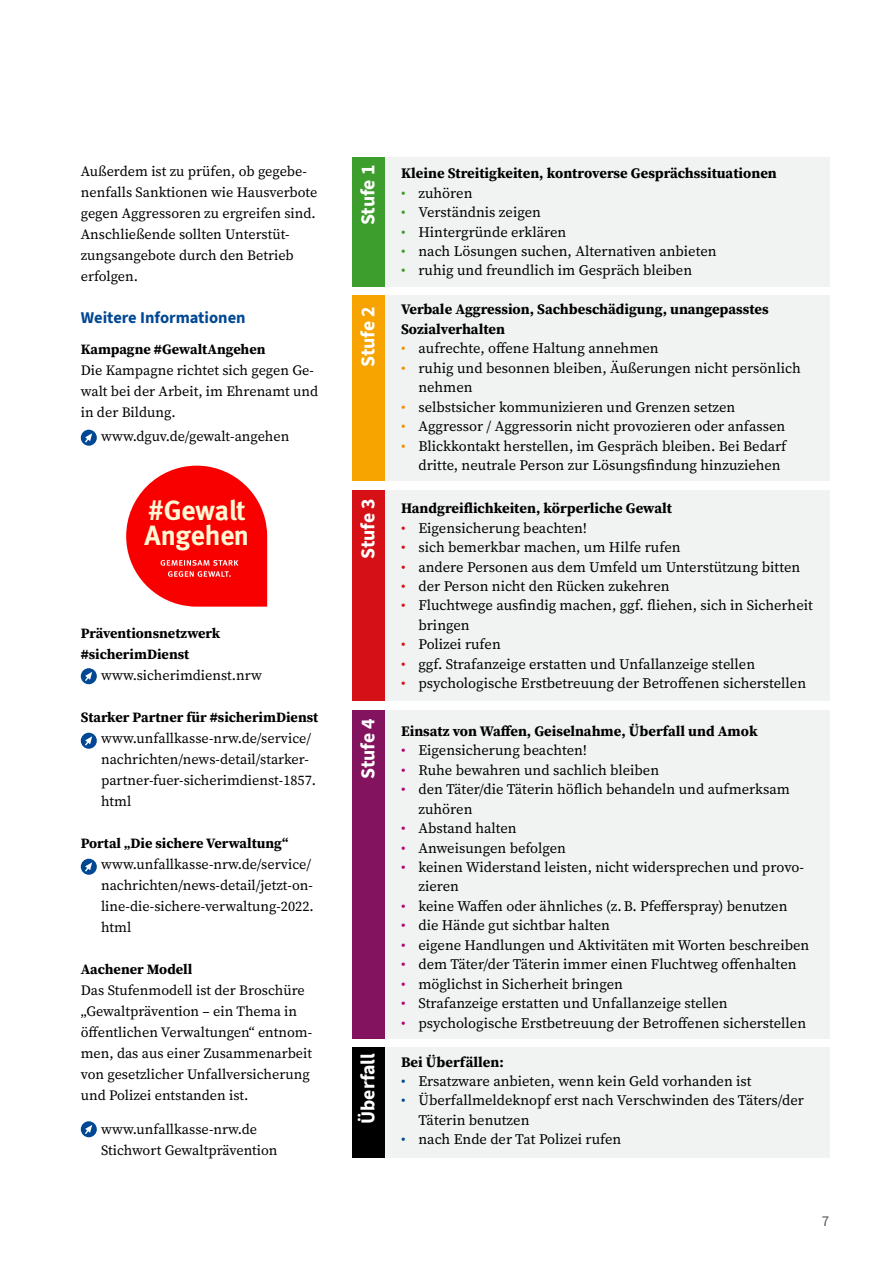
<style>
.page{position:relative;width:893px;height:1263px;background:#fff}
.page>*{position:absolute;margin:0;border:0;box-sizing:border-box;transform-origin:0 0}
.t1{font:700 27.9px/24.5px "DGUV Meta";color:#fff8d5}
.DGUV_GS_Source{font:700 19.8px "Source Sans 3";color:#fff}
.DGUV_ZT_Source{font:700 16.5px "Source Sans 3";color:#004893}
.t2{font:15px "Source Sans 3";color:#555756}
.DGUV_GS_Liste_Source{font:14.55px/19.5px "Source Serif 4";color:#000}
.DGUV_GS_Source-2{font:700 14.55px/19.5px "Source Serif 4";color:#000}
.DGUV_GS_Bold_Source{font:700 14.55px "Source Serif 4";color:#000}
.DGUV_GS_Source-3{font:14.25px/21px "Source Serif 4";color:#000}
.DGUV_GS_Bold_Source-2{font:700 14.25px/21px "Source Serif 4";color:#000}
.DGUV_GS_Bold_Source-3{font:14.25px/21px "Source Serif 4";color:#000}
.s1{color:#3d9e2d}
.s2{color:#f48e00}
.s3{color:#d51016}
.s4{color:#b40276}
.s5{color:#004893}
</style>
<div class="page">
<div style="left:81px;top:430px;width:16px;height:16px;background:#004893;border-radius:50%"></div>
<svg style="left:85px;top:433px;width:7px;height:9px"></svg>
<div style="left:81px;top:668px;width:16px;height:16px;background:#004893;border-radius:50%"></div>
<svg style="left:85px;top:672px;width:7px;height:9px"></svg>
<div style="left:81px;top:733px;width:16px;height:16px;background:#004893;border-radius:50%"></div>
<svg style="left:85px;top:736px;width:7px;height:9px"></svg>
<div style="left:81px;top:859px;width:16px;height:16px;background:#004893;border-radius:50%"></div>
<svg style="left:85px;top:862px;width:7px;height:9px"></svg>
<div style="left:81px;top:1121px;width:16px;height:16px;background:#004893;border-radius:50%"></div>
<svg style="left:85px;top:1125px;width:7px;height:9px"></svg>
<svg style="left:126px;top:466px;width:141px;height:141px"></svg>
<div style="left:352px;top:710px;width:33px;height:328px;background:#84135f"></div>
<div style="left:385px;top:710px;width:444px;height:328px;background:#f1f2f2"></div>
<div style="left:352px;top:1047px;width:33px;height:110px;background:#000"></div>
<div style="left:385px;top:1047px;width:444px;height:110px;background:#f1f2f2"></div>
<div style="left:352px;top:296px;width:33px;height:185px;background:#f7a300"></div>
<div style="left:385px;top:296px;width:444px;height:185px;background:#f1f2f2"></div>
<div style="left:352px;top:490px;width:33px;height:211px;background:#d51016"></div>
<div style="left:385px;top:490px;width:444px;height:211px;background:#f1f2f2"></div>
<div style="left:352px;top:157px;width:33px;height:130px;background:#3d9e2d"></div>
<div style="left:385px;top:157px;width:444px;height:130px;background:#f1f2f2"></div>
<p class="DGUV_GS_Source-3" style="left:81px;top:160px;width:238px">Außerdem ist zu prüfen, ob gegebe&shy;nenfalls Sanktionen wie Hausverbote gegen Aggressoren zu ergreifen sind.<br>Anschließende sollten Unterstüt&shy;zungsangebote durch den Betrieb erfolgen.</p>
<p class="DGUV_ZT_Source" style="left:81px;top:306px;width:166px">Weitere Informationen</p>
<p class="DGUV_GS_Bold_Source-2" style="left:81px;top:339px;width:186px">Kampagne #GewaltAngehen</p>
<p class="DGUV_GS_Source-3" style="left:81px;top:360px;width:239px">Die Kampagne richtet sich gegen Ge&shy;walt bei der Arbeit, im Ehrenamt und in der Bildung.</p>
<p class="DGUV_GS_Source-3" style="left:101px;top:426px;width:190px">www.dguv.de/gewalt-angehen</p>
<p class="t1" style="left:145px;top:499px;width:106px">#Gewalt<br>Angehen</p>
<p class="DGUV_GS_Bold_Source-2" style="left:81px;top:622px;width:141px">Präventionsnetzwerk #sicherimDienst</p>
<p class="DGUV_GS_Source-3" style="left:101px;top:664px;width:162px">www.sicherimdienst.nrw</p>
<p class="DGUV_GS_Bold_Source-2" style="left:81px;top:706px;width:239px">Starker Partner für #sicherimDienst</p>
<p class="DGUV_GS_Source-3" style="left:101px;top:727px;width:217px">www.unfallkasse-nrw.de/service/ nachrichten/news-detail/starker&shy;partner-fuer-sicherimdienst-1857. html</p>
<p class="DGUV_GS_Bold_Source-2" style="left:81px;top:832px;width:209px">Portal „Die sichere Verwaltung“</p>
<p class="DGUV_GS_Source-3" style="left:101px;top:853px;width:214px">www.unfallkasse-nrw.de/service/ nachrichten/news-detail/jetzt-on&shy;line-die-sichere-verwaltung-2022. html</p>
<p class="DGUV_GS_Bold_Source-2" style="left:81px;top:958px;width:113px">Aachener Modell</p>
<p class="DGUV_GS_Source-3" style="left:81px;top:979px;width:233px">Das Stufenmodell ist der Broschüre „Gewaltprävention – ein Thema in öffentlichen Verwaltungen“ entnom&shy;men, das aus einer Zusammenarbeit von gesetzlicher Unfallversicherung und Polizei entstanden ist.</p>
<p class="DGUV_GS_Bold_Source-3" style="left:101px;top:1119px;width:178px">www.unfallkasse-nrw.de<br>Stichwort Gewaltprävention</p>
<p class="DGUV_GS_Source" style="left:355px;top:225px;width:62px;rotate:-90deg">Stufe 1</p>
<p class="DGUV_GS_Source" style="left:355px;top:367px;width:62px;rotate:-90deg">Stufe 2</p>
<p class="DGUV_GS_Source" style="left:355px;top:559px;width:62px;rotate:-90deg">Stufe 3</p>
<p class="DGUV_GS_Source" style="left:355px;top:779px;width:62px;rotate:-90deg">Stufe 4</p>
<p class="DGUV_GS_Source" style="left:355px;top:1124px;width:72px;rotate:-90deg">Überfall</p>
<p class="DGUV_GS_Source-2" style="left:401px;top:163px;width:377px">Kleine Streitigkeiten, kontroverse Gesprächssituationen</p>
<p class="DGUV_GS_Liste_Source" style="left:401px;top:183px;width:73px"><span class="s1">•</span> zuhören</p>
<p class="DGUV_GS_Liste_Source" style="left:401px;top:202px;width:141px"><span class="s1">•</span> Verständnis zeigen</p>
<p class="DGUV_GS_Liste_Source" style="left:401px;top:222px;width:167px"><span class="s1">•</span> Hintergründe erklären</p>
<p class="DGUV_GS_Liste_Source" style="left:401px;top:241px;width:317px"><span class="s1">•</span> nach Lösungen suchen, Alternativen anbieten</p>
<p class="DGUV_GS_Liste_Source" style="left:401px;top:261px;width:293px"><span class="s1">•</span> ruhig und freundlich im Gespräch bleiben</p>
<p class="DGUV_GS_Source-2" style="left:401px;top:299px;width:369px">Verbale Aggression, Sachbeschädigung, unangepasstes<br>Sozialverhalten</p>
<p class="DGUV_GS_Liste_Source" style="left:401px;top:339px;width:259px"><span class="s2">•</span> aufrechte, offene Haltung annehmen</p>
<p class="DGUV_GS_Liste_Source" style="left:418px;top:358px;width:384px;text-indent:-17px"><span class="s2">•</span> ruhig und besonnen bleiben, Äußerungen nicht persönlich nehmen</p>
<p class="DGUV_GS_Liste_Source" style="left:401px;top:397px;width:336px"><span class="s2">•</span> selbstsicher kommunizieren und Grenzen setzen</p>
<p class="DGUV_GS_Liste_Source" style="left:401px;top:416px;width:386px"><span class="s2">•</span> Aggressor / Aggressorin nicht provozieren oder anfassen</p>
<p class="DGUV_GS_Liste_Source" style="left:418px;top:436px;width:369px;text-indent:-17px"><span class="s2">•</span> Blickkontakt herstellen, im Gespräch bleiben. Bei Bedarf dritte, neutrale Person zur Lösungsfindung hinzuziehen</p>
<p class="DGUV_GS_Source-2" style="left:401px;top:498px;width:272px">Handgreiflichkeiten, körperliche Gewalt</p>
<p class="DGUV_GS_Liste_Source" style="left:401px;top:518px;width:188px"><span class="s3">•</span> Eigensicherung beachten!</p>
<p class="DGUV_GS_Liste_Source" style="left:401px;top:537px;width:281px"><span class="s3">•</span> sich bemerkbar machen, um Hilfe rufen</p>
<p class="DGUV_GS_Liste_Source" style="left:401px;top:557px;width:401px"><span class="s3">•</span> andere Personen aus dem Umfeld um Unterstützung bitten</p>
<p class="DGUV_GS_Liste_Source" style="left:401px;top:576px;width:270px"><span class="s3">•</span> der Person nicht den Rücken zukehren</p>
<p class="DGUV_GS_Liste_Source" style="left:418px;top:596px;width:396px;text-indent:-17px"><span class="s3">•</span> Fluchtwege ausfindig machen, ggf. fliehen, sich in Sicherheit bringen</p>
<p class="DGUV_GS_Liste_Source" style="left:401px;top:635px;width:101px"><span class="s3">•</span> Polizei rufen</p>
<p class="DGUV_GS_Liste_Source" style="left:401px;top:654px;width:356px"><span class="s3">•</span> ggf. Strafanzeige erstatten und Unfallanzeige stellen</p>
<p class="DGUV_GS_Liste_Source" style="left:401px;top:673px;width:407px"><span class="s3">•</span> psychologische Erstbetreuung der Betroffenen sicherstellen</p>
<p class="DGUV_GS_Source-2" style="left:401px;top:721px;width:358px">Einsatz von Waffen, Geiselnahme, Überfall und Amok</p>
<p class="DGUV_GS_Liste_Source" style="left:401px;top:740px;width:188px"><span class="s4">•</span> Eigensicherung beachten!</p>
<p class="DGUV_GS_Liste_Source" style="left:401px;top:760px;width:260px"><span class="s4">•</span> Ruhe bewahren und sachlich bleiben</p>
<p class="DGUV_GS_Liste_Source" style="left:418px;top:779px;width:373px;text-indent:-17px"><span class="s4">•</span> den Täter/die Täterin höflich behandeln und aufmerksam zuhören</p>
<p class="DGUV_GS_Liste_Source" style="left:401px;top:818px;width:117px"><span class="s4">•</span> Abstand halten</p>
<p class="DGUV_GS_Liste_Source" style="left:401px;top:838px;width:166px"><span class="s4">•</span> Anweisungen befolgen</p>
<p class="DGUV_GS_Liste_Source" style="left:418px;top:857px;width:387px;text-indent:-17px"><span class="s4">•</span> keinen Widerstand leisten, nicht widersprechen und provo&shy;zieren</p>
<p class="DGUV_GS_Liste_Source" style="left:401px;top:896px;width:388px"><span class="s4">•</span> keine Waffen oder ähnliches (z. B. Pfefferspray) benutzen</p>
<p class="DGUV_GS_Liste_Source" style="left:401px;top:916px;width:210px"><span class="s4">•</span> die Hände gut sichtbar halten</p>
<p class="DGUV_GS_Liste_Source" style="left:401px;top:935px;width:410px"><span class="s4">•</span> eigene Handlungen und Aktivitäten mit Worten beschreiben</p>
<p class="DGUV_GS_Liste_Source" style="left:401px;top:954px;width:397px"><span class="s4">•</span> dem Täter/der Täterin immer einen Fluchtweg offenhalten</p>
<p class="DGUV_GS_Liste_Source" style="left:401px;top:974px;width:223px"><span class="s4">•</span> möglichst in Sicherheit bringen</p>
<p class="DGUV_GS_Liste_Source" style="left:401px;top:993px;width:328px"><span class="s4">•</span> Strafanzeige erstatten und Unfallanzeige stellen</p>
<p class="DGUV_GS_Liste_Source" style="left:401px;top:1013px;width:407px"><span class="s4">•</span> psychologische Erstbetreuung der Betroffenen sicherstellen</p>
<p class="DGUV_GS_Bold_Source" style="left:401px;top:1051px;width:104px">Bei Überfällen:</p>
<p class="DGUV_GS_Liste_Source" style="left:401px;top:1071px;width:352px"><span class="s5">•</span> Ersatzware anbieten, wenn kein Geld vorhanden ist</p>
<p class="DGUV_GS_Liste_Source" style="left:418px;top:1091px;width:387px;text-indent:-17px"><span class="s5">•</span> Überfallmeldeknopf erst nach Verschwinden des Täters/der<br>Täterin benutzen</p>
<p class="DGUV_GS_Liste_Source" style="left:401px;top:1129px;width:222px"><span class="s5">•</span> nach Ende der Tat Polizei rufen</p>
<p class="t2" style="left:822px;top:1211px;width:9px">7</p>
</div>
